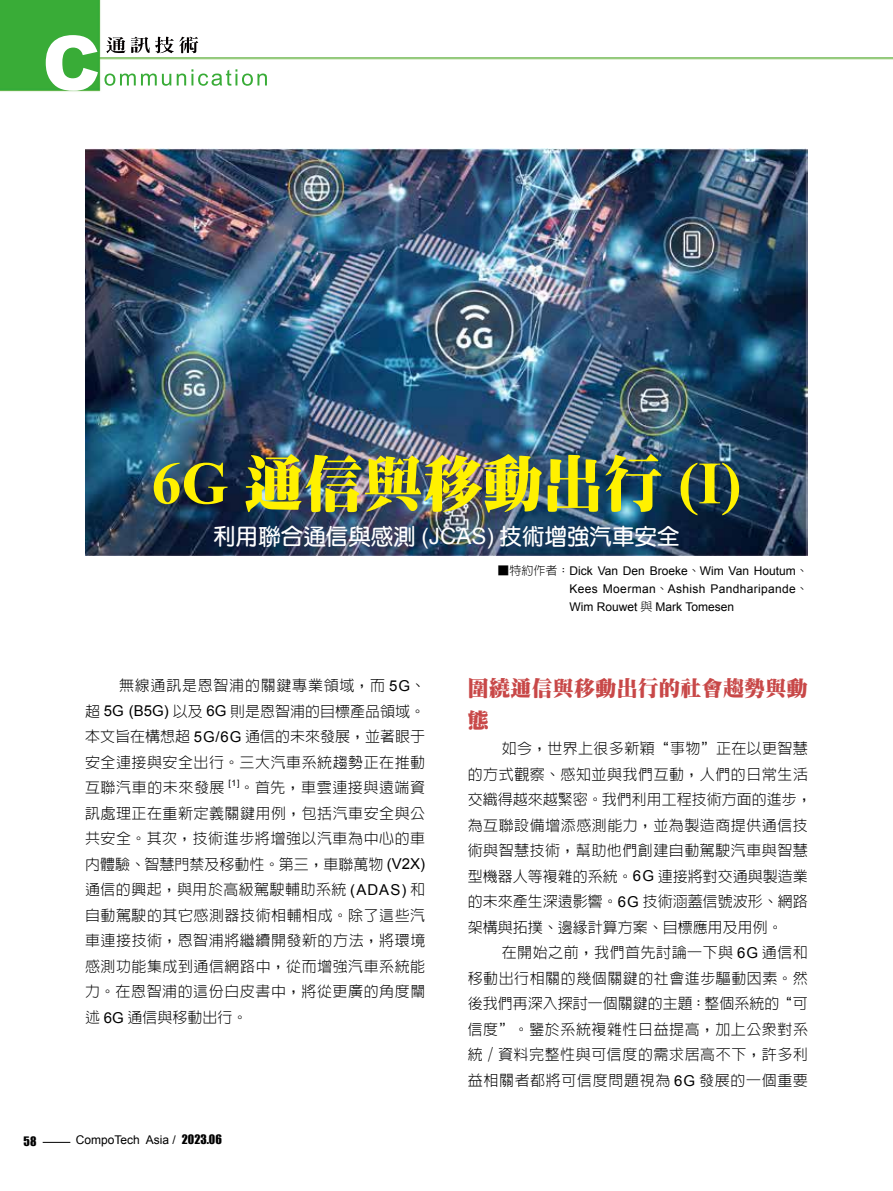
<style>
.page{position:relative;width:893px;height:1191px;background:#fff}
.page>*{position:absolute;margin:0;border:0;box-sizing:border-box;transform-origin:0 0}
.t1{font:900 60px "Inn Ming";color:#fff100}
.t2{font:700 22.5px "Yen Round";color:#fff}
.t3{font:900 21px/31.5px "Inn Ming";letter-spacing:.015em;color:#c84848}
.t4{font:300 15px/25.5px "Lin Gothic";letter-spacing:.035em;color:#000;text-align:justify}
.t5{font:300 15px/25.5px "Lin Gothic";letter-spacing:.01em;color:#000}
.t6{font:12px/18px "Arial";color:#000;text-align:justify}
.t7{font:12px "Impact";color:#000}
.t8{font:8.7px "Arial";color:#000}
.s1{font-family:"Times New Roman";font-weight:700}
.s2{font-family:"Arial";font-weight:400}
.s3{font-family:"Impact"}
.s4{font-family:"Lin Gothic";font-weight:300}
</style>
<div class="page">
<img style="left:0;top:0;width:893px;height:92px">
<img style="left:177px;top:69px;width:90px;height:17px">
<img style="left:131px;top:37px;width:54px;height:16px">
<img style="left:46px;top:35px;width:52px;height:56px">
<svg style="left:43px;top:1142px;width:27px;height:1px"></svg>
<img style="left:85px;top:149px;width:723px;height:406px">
<h1 class="t1" style="left:151px;top:452px;width:591px"><span class="s1">6G</span> 通信與移動出行 <span class="s1">(I)</span></h1>
<h2 class="t2" style="left:213px;top:524px;width:468px">利用聯合通信與感測 <span class="s2">(JCAS)</span> 技術增強汽車安全</h2>
<p class="t4" style="left:85px;top:673px;width:342px;text-indent:34px">無線通訊是恩智浦的關鍵專業領域，而 <span class="s2">5G</span>、超 <span class="s2">5G (B5G)</span> 以及 <span class="s2">6G</span> 則是恩智浦的目標產品領域。本文旨在構想超 <span class="s2">5G/6G</span> 通信的未來發展，並著眼于安全連接與安全出行。三大汽車系統趨勢正在推動互聯汽車的未來發展</p>
<p class="t8" style="left:229px;top:777px;width:12px">[1]</p>
<p class="t4" style="left:85px;top:775px;width:342px;text-indent:154px">。首先，車雲連接與遠端資訊處理正在重新定義關鍵用例，包括汽車安全與公共安全。其次，技術進步將增強以汽車為中心的車內體驗、智慧門禁及移動性。第三，車聯萬物 <span class="s2">(V2X)</span>通信的興起，與用於高級駕駛輔助系統 <span class="s2">(ADAS)</span> 和自動駕駛的其它感測器技術相輔相成。除了這些汽車連接技術，恩智浦將繼續開發新的方法，將環境感測功能集成到通信網路中，從而增強汽車系統能力。在恩智浦的這份白皮書中，將從更廣的角度闡述 <span class="s2">6G</span> 通信與移動出行。</p>
<p class="t7" style="left:24px;top:1132px;width:14px">58</p>
<p class="t6" style="left:76px;top:1130px;width:148px">CompoTech Asia / <span class="s3">2023.06</span></p>
<p class="t6" style="left:570px;top:562px;width:240px;text-indent:-72px"><span class="s4">■特約作者：</span>Dick Van Den Broeke<span class="s4">、</span>Wim Van Houtum<span class="s4">、</span>Kees Moerman<span class="s4">、</span>Ashish Pandharipande<span class="s4">、</span>Wim Rouwet <span class="s4">與</span> Mark Tomesen</p>
<h3 class="t3" style="left:468px;top:672px;width:342px">圍繞通信與移動出行的社會趨勢與動態</h3>
<p class="t5" style="left:468px;top:736px;width:345px;text-indent:34px">如今，世界上很多新穎“事物”正在以更智慧的方式觀察、感知並與我們互動，人們的日常生活交織得越來越緊密。我們利用工程技術方面的進步，為互聯設備增添感測能力，並為製造商提供通信技術與智慧技術，幫助他們創建自動駕駛汽車與智慧型機器人等複雜的系統。<span class="s2">6G</span> 連接將對交通與製造業的未來產生深遠影響。<span class="s2">6G</span> 技術涵蓋信號波形、網路架構與拓撲、邊緣計算方案、目標應用及用例。</p>
<p class="t4" style="left:468px;top:940px;width:342px;text-indent:34px">在開始之前，我們首先討論一下與 <span class="s2">6G</span> 通信和移動出行相關的幾個關鍵的社會進步驅動因素。然後我們再深入探討一個關鍵的主題：整個系統的“可信度”。鑒於系統複雜性日益提高，加上公眾對系統 / 資料完整性與可信度的需求居高不下，許多利益相關者都將可信度問題視為 <span class="s2">6G</span> 發展的一個重要</p>
</div>
